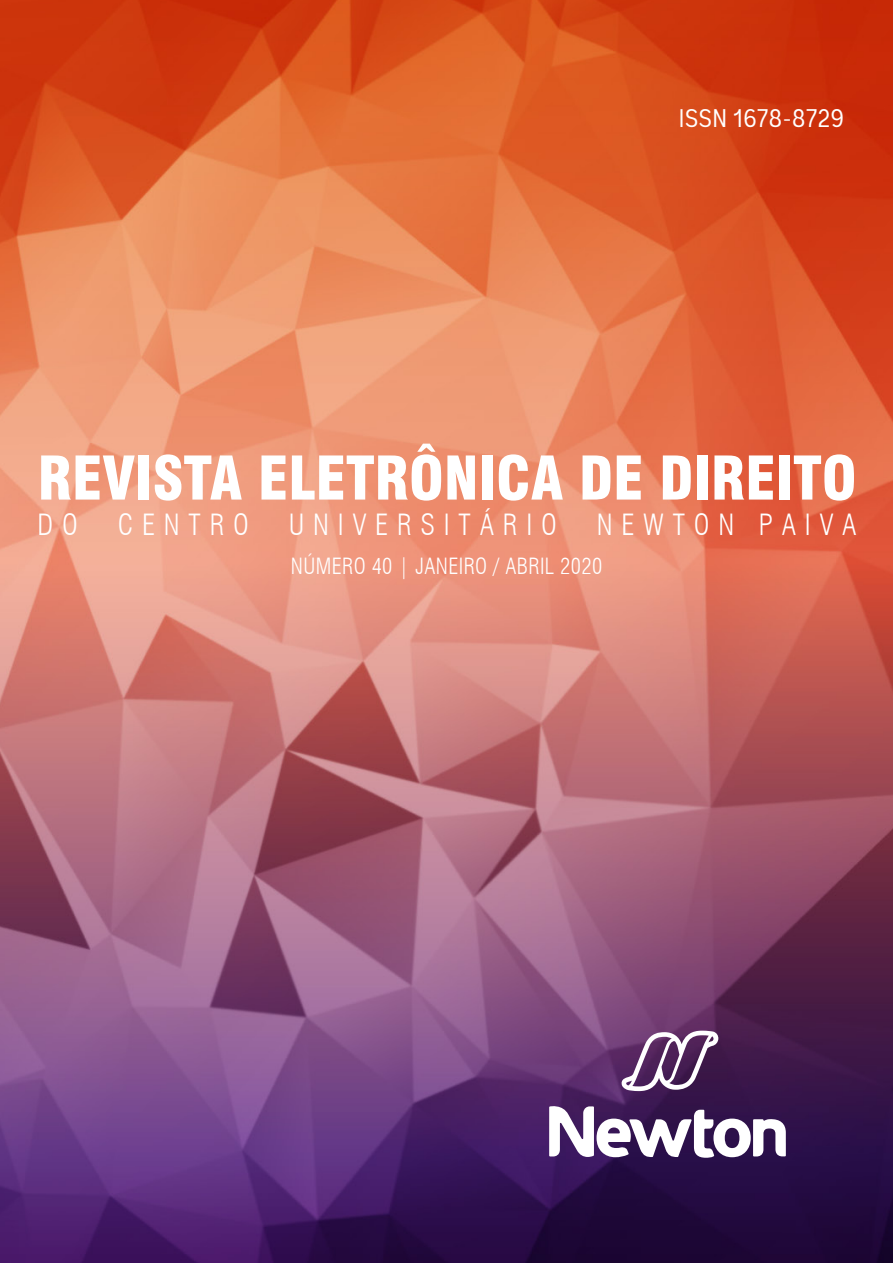
<style>
.page{position:relative;width:893px;height:1263px;background:#fff}
.page>*{position:absolute;margin:0;border:0;box-sizing:border-box;transform-origin:0 0}
.t1{font:900 condensed 58.65px "Swiss 721 BT";color:#fff}
.t2{font:300 condensed 28.5px "Swiss 721 BT";letter-spacing:.31em;color:#fff}
.t3{font:condensed 25.5px "Andes";letter-spacing:.025em;color:#fff}
.t4{font:300 condensed 21.9px "Swiss 721 BT";letter-spacing:.02em;color:#fff}
</style>
<div class="page">
<img style="left:0;top:0;width:893px;height:1263px">
<svg style="left:549px;top:1104px;width:237px;height:54px"></svg>
<svg style="left:621px;top:1031px;width:97px;height:60px"></svg>
<p class="t3" style="left:679px;top:102px;width:167px">ISSN 1678-8729</p>
<h1 class="t1" style="left:38px;top:443px;width:821px">REVISTA ELETRÔNICA DE DIREITO</h1>
<p class="t2" style="left:38px;top:508px;width:42px">D O</p>
<p class="t2" style="left:118px;top:508px;width:132px">CENTRO</p>
<p class="t2" style="left:289px;top:508px;width:270px">UNIVERSITÁRIO</p>
<p class="t2" style="left:597px;top:508px;width:261px">NEWTON PAIVA</p>
<p class="t4" style="left:291px;top:552px;width:313px">NÚMERO 40 | JANEIRO / ABRIL 2020</p>
</div>
